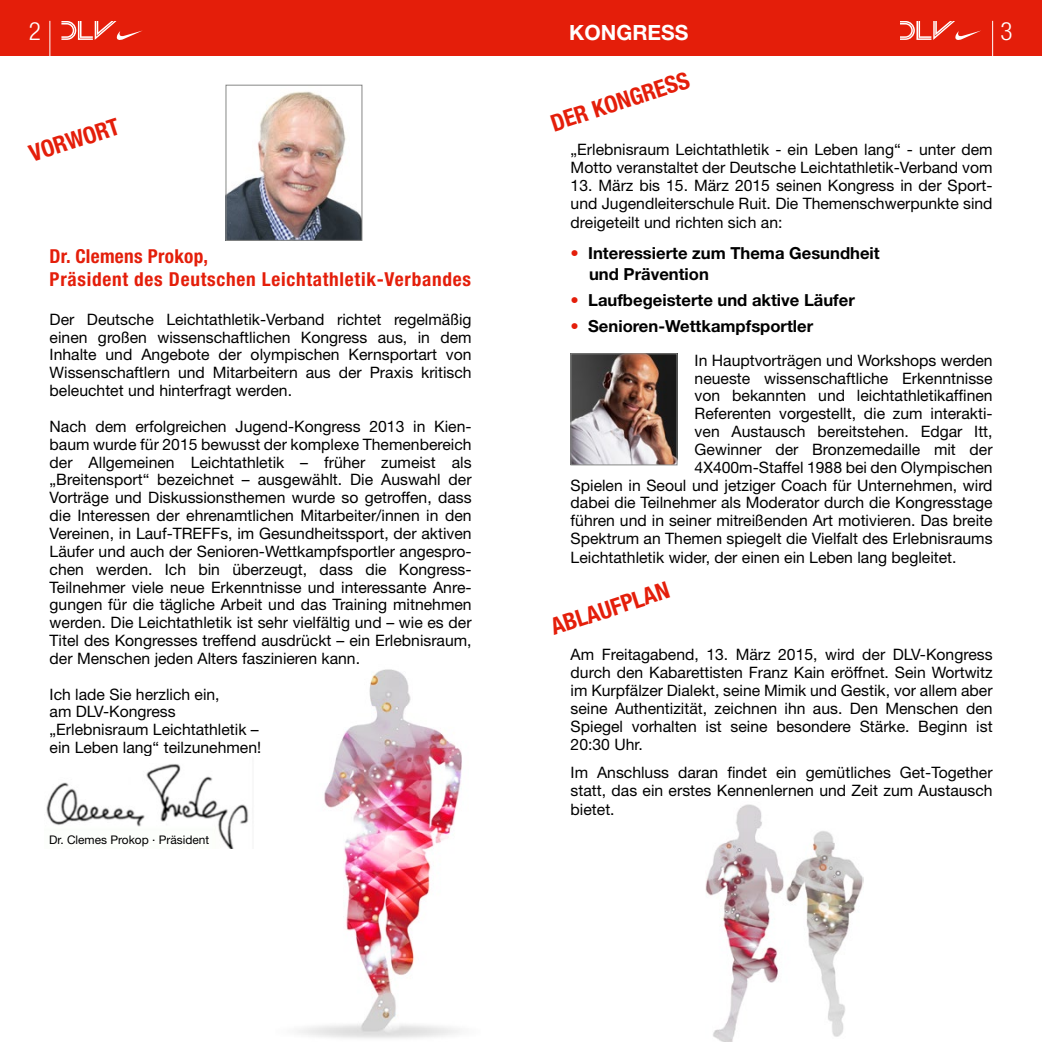
<style>
.page{position:relative;width:1042px;height:1042px;background:#fff}
.page>*{position:absolute;margin:0;border:0;box-sizing:border-box;transform-origin:0 0}
.t1{font:300 condensed 25.2px "Helvetica Neue LT Pro";color:#fff}
.t2{font:700 condensed 23.45px "Helvetica Neue LT Pro";color:#e41e0a}
.t3{font:700 21px "Helvetica Neue LT Pro";color:#fff}
.t4{font:700 condensed 19.25px/22.8px "Helvetica Neue LT Pro";letter-spacing:.04em;color:#e41e0a}
.t5{font:700 16.62px/21px "Helvetica Neue LT Pro";color:#000}
.t6{font:15.75px/17.8px "Helvetica Neue LT Pro";color:#000;text-align:justify}
.t7{font:11.9px "Helvetica Neue LT Pro";color:#000}
.s1{font-weight:400;color:#e41e0a}
</style>
<div class="page">
<div style="left:521px;top:0;width:521px;height:56px;background:#e41e0a"></div>
<svg style="left:900px;top:21px;width:81px;height:19px"></svg>
<hr style="left:992px;top:21px;width:1px;height:36px;background:#fff">
<div style="left:0;top:0;width:521px;height:56px;background:#e41e0a"></div>
<svg style="left:61px;top:21px;width:82px;height:19px"></svg>
<hr style="left:50px;top:21px;width:1px;height:36px;background:#fff">
<img style="left:298px;top:669px;width:164px;height:369px">
<img style="left:706px;top:804px;width:157px;height:238px">
<img style="left:228px;top:91px;width:132px;height:148px">
<div style="left:226px;top:85px;width:136px;height:156px;border:1px solid #868786"></div>
<img style="left:46px;top:764px;width:203px;height:85px">
<img style="left:572px;top:355px;width:103px;height:108px">
<div style="left:570px;top:353px;width:107px;height:112px;border:1px solid #868786"></div>
<h1 class="t1" style="left:29px;top:17px;width:14px">2</h1>
<h3 class="t3" style="left:569px;top:19px;width:121px">KONGRESS</h3>
<h1 class="t1" style="left:1000px;top:17px;width:14px">3</h1>
<h2 class="t2" style="left:26px;top:141px;width:95px;rotate:-18deg">VORWORT</h2>
<p class="t4" style="left:50px;top:245px;width:423px">Dr. Clemens Prokop,<br>Präsident des Deutschen Leichtathletik-Verbandes</p>
<p class="t6" style="left:50px;top:310px;width:423px">Der Deutsche Leichtathletik-Verband richtet regelmäßig einen großen wissenschaftlichen Kongress aus, in dem Inhalte und Angebote der olympischen Kernsportart von Wissenschaftlern und Mitarbeitern aus der Praxis kritisch beleuchtet und hinterfragt werden.</p>
<p class="t6" style="left:50px;top:417px;width:423px">Nach dem erfolgreichen Jugend-Kongress 2013 in Kien&shy;baum wurde für 2015 bewusst der komplexe Themenbereich der Allgemeinen Leichtathletik – früher zumeist als „Breitensport“ bezeichnet – ausgewählt. Die Auswahl der Vorträge und Diskussionsthemen wurde so getroffen, dass die Interessen der ehrenamtlichen Mitarbeiter/innen in den Vereinen, in Lauf-TREFFs, im Gesundheitssport, der aktiven Läufer und auch der Senioren-Wettkampfsportler angespro&shy;chen werden. Ich bin überzeugt, dass die Kongress-Teilnehmer viele neue Erkenntnisse und interessante Anre&shy;gungen für die tägliche Arbeit und das Training mitnehmen werden. Die Leichtathletik ist sehr vielfältig und – wie es der Titel des Kongresses treffend ausdrückt – ein Erlebnisraum, der Menschen jeden Alters faszinieren kann.</p>
<p class="t6" style="left:50px;top:685px;width:213px;text-align:left">Ich lade Sie herzlich ein,<br>am DLV-Kongress „Erlebnisraum Leichtathletik – ein Leben lang“ teilzunehmen!</p>
<p class="t7" style="left:49px;top:832px;width:162px">Dr. Clemes Prokop . Präsident</p>
<h2 class="t2" style="left:547px;top:110px;width:146px;rotate:-18deg">DER KONGRESS</h2>
<p class="t6" style="left:570px;top:140px;width:423px">„Erlebnisraum Leichtathletik - ein Leben lang“ - unter dem<br>Motto veranstaltet der Deutsche Leichtathletik-Verband vom</p>
<p class="t6" style="left:570px;top:175px;width:423px;line-height:18.6px">13. März bis 15. März 2015 seinen Kongress in der Sport&shy;und Jugendleiterschule Ruit. Die Themenschwerpunkte sind dreigeteilt und richten sich an:</p>
<p class="t5" style="left:589px;top:242px;width:292px;text-indent:-18px"><span class="s1">•</span> Interessierte zum Thema Gesundheit und Prävention</p>
<p class="t5" style="left:570px;top:289px;width:286px"><span class="s1">•</span> Laufbegeisterte und aktive Läufer</p>
<p class="t5" style="left:570px;top:315px;width:244px"><span class="s1">•</span> Senioren-Wettkampfsportler</p>
<p class="t6" style="left:694px;top:351px;width:299px">In Hauptvorträgen und Workshops werden</p>
<p class="t6" style="left:694px;top:369px;width:299px">neueste wissenschaftliche Erkenntnisse</p>
<p class="t6" style="left:694px;top:386px;width:299px">von bekannten und leichtathletikaffinen</p>
<p class="t6" style="left:694px;top:404px;width:299px">Referenten vorgestellt, die zum interakti-</p>
<p class="t6" style="left:694px;top:422px;width:299px">ven Austausch bereitstehen. Edgar Itt,</p>
<p class="t6" style="left:694px;top:440px;width:299px">Gewinner der Bronzemedaille mit der</p>
<p class="t6" style="left:694px;top:458px;width:299px">4X400m-Staffel 1988 bei den Olympischen</p>
<p class="t6" style="left:570px;top:476px;width:423px">Spielen in Seoul und jetziger Coach für Unternehmen, wird</p>
<p class="t6" style="left:570px;top:493px;width:423px">dabei die Teilnehmer als Moderator durch die Kongresstage</p>
<p class="t6" style="left:570px;top:511px;width:423px">führen und in seiner mitreißenden Art motivieren. Das breite</p>
<p class="t6" style="left:570px;top:529px;width:423px">Spektrum an Themen spiegelt die Vielfalt des Erlebnisraums</p>
<p class="t6" style="left:570px;top:548px;width:387px">Leichtathletik wider, der einen ein Leben lang begleitet.</p>
<h2 class="t2" style="left:547px;top:614px;width:125px;rotate:-18deg">ABLAUFPLAN</h2>
<p class="t6" style="left:570px;top:645px;width:423px">Am Freitagabend, 13. März 2015, wird der DLV-Kongress durch den Kabarettisten Franz Kain eröffnet. Sein Wortwitz im Kurpfälzer Dialekt, seine Mimik und Gestik, vor allem aber seine Authentizität, zeichnen ihn aus. Den Menschen den Spiegel vorhalten ist seine besondere Stärke. Beginn ist 20:30 Uhr.</p>
<p class="t6" style="left:570px;top:763px;width:423px;line-height:18.6px">Im Anschluss daran findet ein gemütliches Get-Together statt, das ein erstes Kennenlernen und Zeit zum Austausch bietet.</p>
</div>
